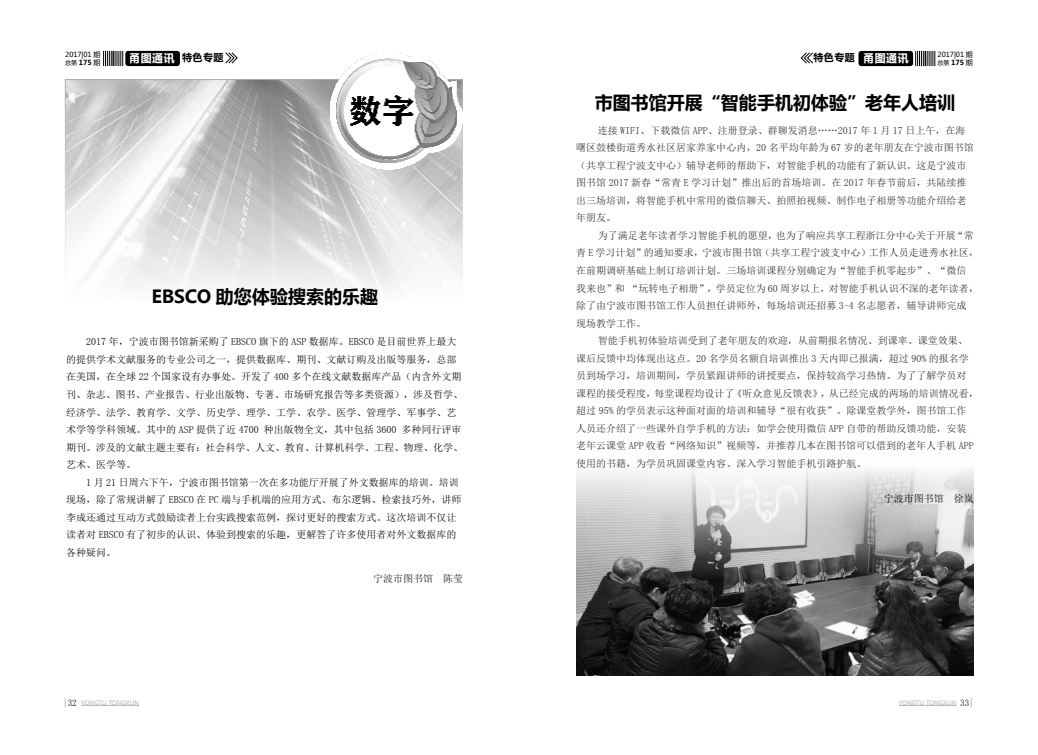
<style>
.page{position:relative;width:1038px;height:755px;background:#fff}
.page>*{position:absolute;margin:0;border:0;box-sizing:border-box;transform-origin:0 0}
.t1{font:700 18px "Microsoft Ya Hei";color:#000}
.t2{font:700 11px "Microsoft Ya Hei";color:#fff}
.t3{font:10px "Sim Sun";color:#2a2a2a}
.t4{font:10px "Sim Sun";color:#000}
.t5{font:10px "Sim Sun";color:#111}
.t6{font:700 10px "Microsoft Ya Hei";color:#000}
.t7{font:7px/8.2px "Microsoft Ya Hei";color:#000}
.t8{font:700 7px "Microsoft Ya Hei";color:#000}
.t9{font:6px "Microsoft Ya Hei";color:#b4b4b4}
.s1{font-size:6px}
.s2{font-weight:700}
.s3{font-size:10px;color:#000}
.s4{font-size:11px;color:#fff}
.s5{font-weight:400;font-size:6px}
.s6{font-weight:400}
.s7{font-family:"Sim Sun";font-size:9px;color:#000}
</style>
<div class="page">
<hr style="left:81px;top:704px;width:58px;height:1px;background:#b4b4b4">
<hr style="left:898px;top:704px;width:58px;height:1px;background:#b4b4b4">
<svg style="left:915px;top:51px;width:20px;height:15px"></svg>
<div style="left:858px;top:51px;width:55px;height:15px;background:#000;border-radius:3px"></div>
<svg style="left:800px;top:52px;width:13px;height:12px"></svg>
<svg style="left:103px;top:51px;width:20px;height:15px"></svg>
<div style="left:125px;top:51px;width:55px;height:15px;background:#000;border-radius:3px"></div>
<svg style="left:225px;top:52px;width:13px;height:12px"></svg>
<img style="left:576px;top:469px;width:397px;height:206px">
<img style="left:67px;top:81px;width:393px;height:208px">
<div style="left:65px;top:79px;width:397px;height:238px;border:1px solid #888"></div>
<img style="left:329px;top:52px;width:133px;height:118px">
<p class="t7" style="left:65px;top:50px;width:37px">2017|01 期<span class="s1">总第</span> <span class="s2">175</span> 期</p>
<p class="t2" style="left:129px;top:50px;width:96px">甬图通讯 <span class="s3">特色专题</span></p>
<p class="t1" style="left:151px;top:284px;width:228px">EBSCO 助您体验搜索的乐趣</p>
<p class="t4" style="left:86px;top:336px;width:371px">2017 年，宁波市图书馆新采购了 EBSCO 旗下的 ASP 数据库。EBSCO 是目前世界上最大</p>
<p class="t4" style="left:66px;top:354px;width:391px">的提供学术文献服务的专业公司之一，提供数据库、期刊、文献订购及出版等服务，总部</p>
<p class="t4" style="left:66px;top:371px;width:396px">在美国，在全球 22 个国家设有办事处。开发了 400 多个在线文献数据库产品（内含外文期</p>
<p class="t4" style="left:66px;top:389px;width:398px">刊、杂志、图书、产业报告、行业出版物、专著、市场研究报告等多类资源），涉及哲学、</p>
<p class="t4" style="left:66px;top:406px;width:391px">经济学、法学、教育学、文学、历史学、理学、工学、农学、医学、管理学、军事学、艺</p>
<p class="t4" style="left:66px;top:424px;width:396px">术学等学科领域。其中的 ASP 提供了近 4700 种出版物全文，其中包括 3600 多种同行评审</p>
<p class="t4" style="left:66px;top:441px;width:398px">期刊。涉及的文献主题主要有：社会科学、人文、教育、计算机科学、工程、物理、化学、</p>
<p class="t4" style="left:66px;top:459px;width:71px">艺术、医学等。</p>
<p class="t4" style="left:86px;top:476px;width:374px">1 月 21 日周六下午，宁波市图书馆第一次在多功能厅开展了外文数据库的培训。培训</p>
<p class="t4" style="left:66px;top:494px;width:396px">现场，除了常规讲解了 EBSCO 在 PC 端与手机端的应用方式、布尔逻辑、检索技巧外，讲师</p>
<p class="t4" style="left:66px;top:511px;width:391px">李成还通过互动方式鼓励读者上台实践搜索范例，探讨更好的搜索方式。这次培训不仅让</p>
<p class="t4" style="left:66px;top:529px;width:391px">读者对 EBSCO 有了初步的认识、体验到搜索的乐趣，更解答了许多使用者对外文数据库的</p>
<p class="t4" style="left:66px;top:546px;width:51px">各种疑问。</p>
<p class="t5" style="left:373px;top:573px;width:91px">宁波市图书馆　陈莹</p>
<p class="t7" style="left:937px;top:50px;width:37px">2017|01 期</p>
<p class="t6" style="left:813px;top:51px;width:97px">特色专题 <span class="s4">甬图通讯</span></p>
<p class="t8" style="left:937px;top:57px;width:37px"><span class="s5">总第</span> 175 <span class="s6">期</span></p>
<p class="t1" style="left:595px;top:90px;width:361px">市图书馆开展“智能手机初体验”老年人培训</p>
<p class="t3" style="left:598px;top:125px;width:369px">连接 WIFI、下载微信 APP、注册登录、群聊发消息……2017 年 1 月 17 日上午，在海</p>
<p class="t3" style="left:576px;top:143px;width:399px">曙区鼓楼街道秀水社区居家养家中心内，20 名平均年龄为 67 岁的老年朋友在宁波市图书馆</p>
<p class="t3" style="left:576px;top:160px;width:391px">（共享工程宁波支中心）辅导老师的帮助下，对智能手机的功能有了新认识。这是宁波市</p>
<p class="t3" style="left:576px;top:178px;width:391px">图书馆 2017 新春“常青 E 学习计划”推出后的首场培训。在 2017 年春节前后，共陆续推</p>
<p class="t3" style="left:576px;top:195px;width:391px">出三场培训，将智能手机中常用的微信聊天、拍照拍视频、制作电子相册等功能介绍给老</p>
<p class="t3" style="left:576px;top:213px;width:41px">年朋友。</p>
<p class="t3" style="left:598px;top:230px;width:377px">为了满足老年读者学习智能手机的愿望，也为了响应共享工程浙江分中心关于开展“常</p>
<p class="t3" style="left:576px;top:248px;width:404px">青 E 学习计划”的通知要求，宁波市图书馆（共享工程宁波支中心）工作人员走进秀水社区，</p>
<p class="t3" style="left:576px;top:265px;width:391px">在前期调研基础上制订培训计划。三场培训课程分别确定为“智能手机零起步”、“微信</p>
<p class="t3" style="left:576px;top:283px;width:404px">我来也”和 “玩转电子相册”，学员定位为 60 周岁以上，对智能手机认识不深的老年读者，</p>
<p class="t3" style="left:576px;top:300px;width:391px">除了由宁波市图书馆工作人员担任讲师外，每场培训还招募 3-4 名志愿者，辅导讲师完成</p>
<p class="t3" style="left:576px;top:318px;width:71px">现场教学工作。</p>
<p class="t3" style="left:598px;top:335px;width:371px">智能手机初体验培训受到了老年朋友的欢迎，从前期报名情况、到课率、课堂效果、</p>
<p class="t3" style="left:576px;top:353px;width:394px">课后反馈中均体现出这点。20 名学员名额自培训推出 3 天内即已报满，超过 90% 的报名学</p>
<p class="t3" style="left:576px;top:370px;width:391px">员到场学习，培训期间，学员紧跟讲师的讲授要点，保持较高学习热情。为了了解学员对</p>
<p class="t3" style="left:576px;top:388px;width:404px">课程的接受程度，每堂课程均设计了《听众意见反馈表》，从已经完成的两场的培训情况看，</p>
<p class="t3" style="left:576px;top:405px;width:391px">超过 95% 的学员表示这种面对面的培训和辅导“很有收获”。除课堂教学外，图书馆工作</p>
<p class="t3" style="left:576px;top:423px;width:391px">人员还介绍了一些课外自学手机的方法：如学会使用微信 APP 自带的帮助反馈功能，安装</p>
<p class="t3" style="left:576px;top:440px;width:399px">老年云课堂 APP 收看“网络知识”视频等，并推荐几本在图书馆可以借到的老年人手机 APP</p>
<p class="t3" style="left:576px;top:458px;width:291px">使用的书籍，为学员巩固课堂内容、深入学习智能手机引路护航。</p>
<p class="t4" style="left:883px;top:493px;width:91px">宁波市图书馆　徐岚</p>
<p class="t9" style="left:63px;top:698px;width:77px"><span class="s7">|32</span> YONGTU TONGXUN</p>
<p class="t9" style="left:898px;top:698px;width:76px">YONGTU TONGXUN <span class="s7">33|</span></p>
</div>
